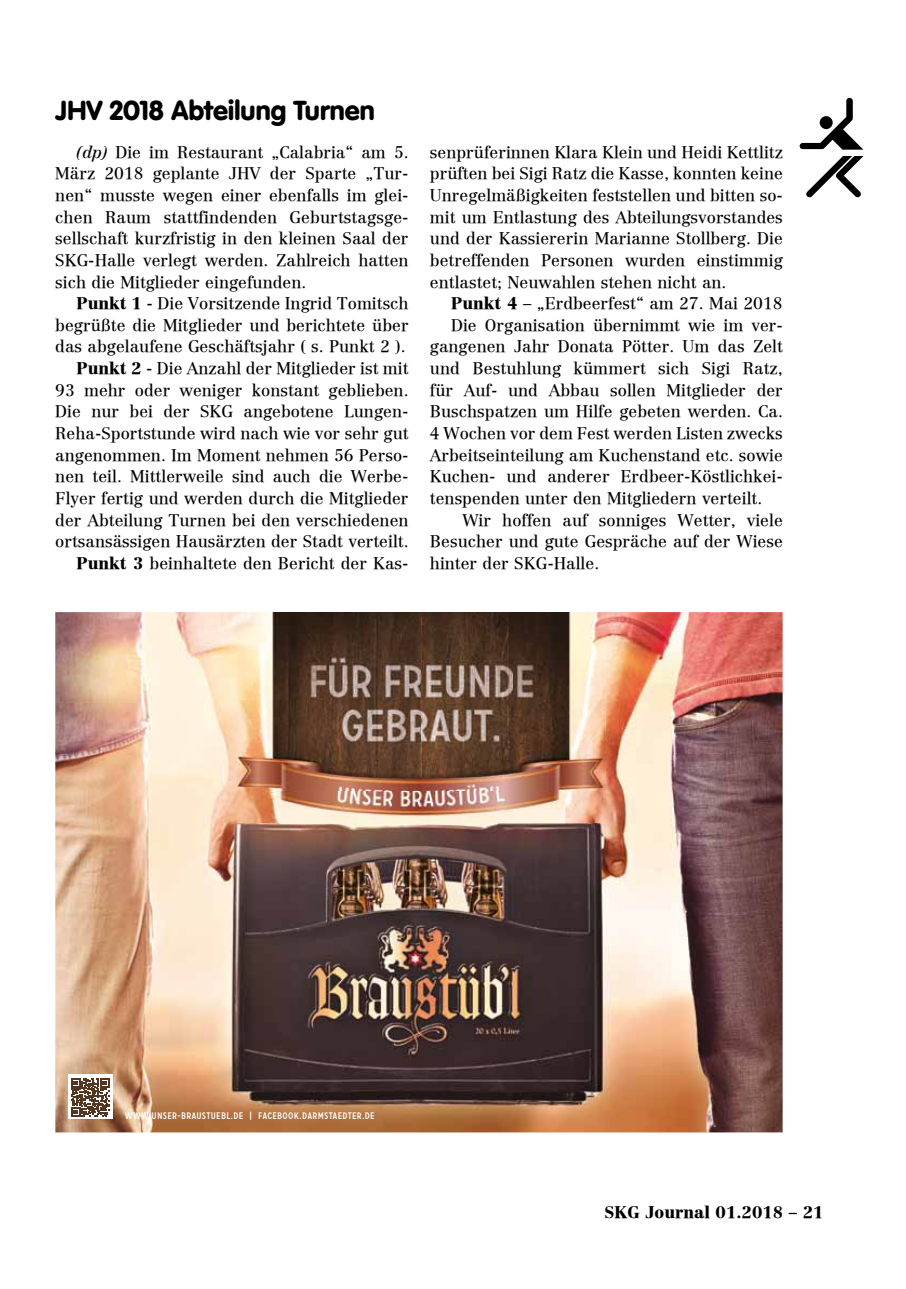
<style>
.page{position:relative;width:906px;height:1289px;background:#fff}
.page>*{position:absolute;margin:0;border:0;box-sizing:border-box;transform-origin:0 0}
.t1{font:900 27px "VAG Rounded";letter-spacing:.005em;color:#000}
.t2{font:16.5px/21.6px "Centennial";color:#000;text-align:justify}
.t3{font:700 16.5px "Centennial";color:#000}
.t4{font:9.45px "Carrosserie";letter-spacing:.03em;color:#fff}
.s1{font-style:italic}
.s2{font-weight:700}
</style>
<div class="page">
<svg style="left:799px;top:98px;width:64px;height:100px"></svg>
<img style="left:55px;top:612px;width:727px;height:520px">
<img style="left:237px;top:612px;width:368px;height:210px">
<div style="left:68px;top:1074px;width:45px;height:45px;background:#fff"></div>
<svg style="left:71px;top:1078px;width:38px;height:38px"></svg>
<h1 class="t1" style="left:56px;top:94px;width:321px">JHV 2018 Abteilung Turnen</h1>
<p class="t2" style="left:55px;top:141px;width:355px;text-indent:21px"><span class="s1">(dp)</span> Die im Restaurant „Calabria“ am 5.<br>März 2018 geplante JHV der Sparte „Tur&shy;nen“ musste wegen einer ebenfalls im glei&shy;chen Raum stattfindenden Geburtstagsge&shy;sellschaft kurzfristig in den kleinen Saal der SKG-Halle verlegt werden. Zahlreich hatten sich die Mitglieder eingefunden.</p>
<p class="t2" style="left:55px;top:292px;width:355px;text-align:right"><span class="s2">Punkt 1</span> - Die Vorsitzende Ingrid Tomitsch begrüßte die Mitglieder und berichtete über das abgelaufene Geschäftsjahr ( s. Punkt 2 ).<br><span class="s2">Punkt 2</span> - Die Anzahl der Mitglieder ist mit 93 mehr oder weniger konstant geblieben.<br>Die nur bei der SKG angebotene Lungen-Reha-Sportstunde wird nach wie vor sehr gut angenommen. Im Moment nehmen 56 Perso&shy;nen teil. Mittlerweile sind auch die Werbe-Flyer fertig und werden durch die Mitglieder der Abteilung Turnen bei den verschiedenen ortsansässigen Hausärzten der Stadt verteilt.<br><span class="s2">Punkt 3</span> beinhaltete den Bericht der Kas-</p>
<p class="t2" style="left:430px;top:141px;width:354px">senprüferinnen Klara Klein und Heidi Kettlitz prüften bei Sigi Ratz die Kasse, konnten keine Unregelmäßigkeiten feststellen und bitten so&shy;mit um Entlastung des Abteilungsvorstandes und der Kassiererin Marianne Stollberg. Die betreffenden Personen wurden einstimmig entlastet; Neuwahlen stehen nicht an.</p>
<p class="t2" style="left:451px;top:292px;width:333px"><span class="s2">Punkt 4</span> – „Erdbeerfest“ am 27. Mai 2018</p>
<p class="t2" style="left:451px;top:314px;width:333px">Die Organisation übernimmt wie im ver-</p>
<p class="t2" style="left:430px;top:336px;width:354px">gangenen Jahr Donata Pötter. Um das Zelt</p>
<p class="t2" style="left:430px;top:357px;width:354px">und Bestuhlung kümmert sich Sigi Ratz,</p>
<p class="t2" style="left:430px;top:379px;width:354px">für Auf- und Abbau sollen Mitglieder der</p>
<p class="t2" style="left:430px;top:400px;width:354px">Buschspatzen um Hilfe gebeten werden. Ca.</p>
<p class="t2" style="left:430px;top:422px;width:354px">4 Wochen vor dem Fest werden Listen zwecks</p>
<p class="t2" style="left:430px;top:444px;width:354px">Arbeitseinteilung am Kuchenstand etc. sowie</p>
<p class="t2" style="left:430px;top:465px;width:354px">Kuchen- und anderer Erdbeer-Köstlichkei-</p>
<p class="t2" style="left:430px;top:487px;width:334px">tenspenden unter den Mitgliedern verteilt.</p>
<p class="t2" style="left:462px;top:509px;width:322px">Wir hoffen auf sonniges Wetter, viele</p>
<p class="t2" style="left:430px;top:530px;width:354px">Besucher und gute Gespräche auf der Wiese</p>
<p class="t2" style="left:430px;top:552px;width:171px">hinter der SKG-Halle.</p>
<p class="t4" style="left:125px;top:1109px;width:251px">WWW.UNSER-BRAUSTUEBL.DE | FACEBOOK.DARMSTAEDTER.DE</p>
<p class="t3" style="left:604px;top:1201px;width:221px">SKG Journal 01.2018 – 21</p>
</div>
